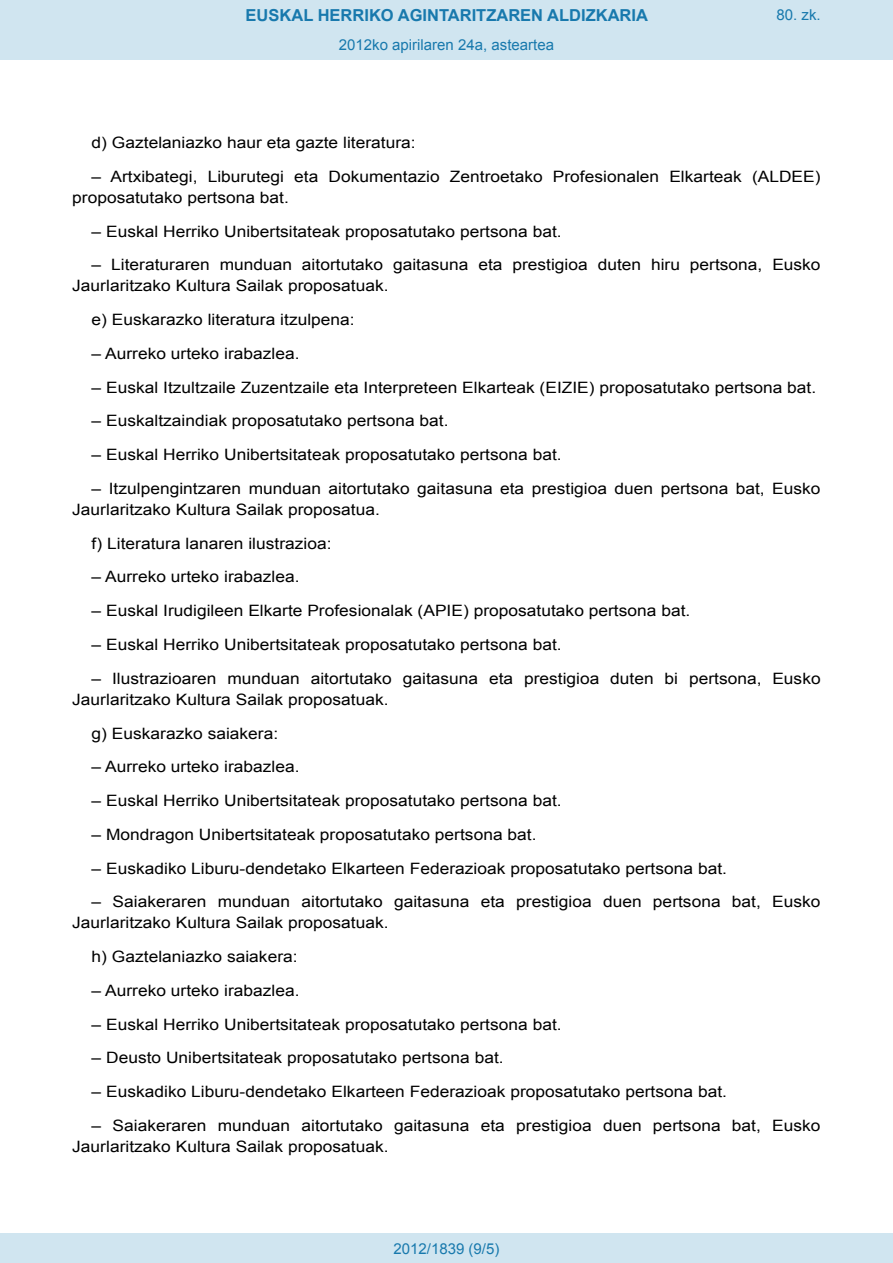
<style>
.page{position:relative;width:893px;height:1263px;background:#fff}
.page>*{position:absolute;margin:0;border:0;box-sizing:border-box;transform-origin:0 0}
.t1{font:700 16.5px "Arial";color:#1879ad}
.BOPVDetalle{font:15.6px/21px "Arial";color:#000;scale:1.11 1}
.Paginacion_Centro{font:15px "Arial";color:#1879ad}
</style>
<div class="page">
<div style="left:0;top:0;width:893px;height:60px;background:#d0e5f0"></div>
<div style="left:0;top:1233px;width:893px;height:30px;background:#d0e5f0"></div>
<p class="t1" style="left:246px;top:4px;width:404px">EUSKAL HERRIKO AGINTARITZAREN ALDIZKARIA</p>
<p class="Paginacion_Centro" style="left:339px;top:35px;width:217px">2012ko apirilaren 24a, asteartea</p>
<p class="Paginacion_Centro" style="left:776px;top:5px;width:46px">80. zk.</p>
<p class="BOPVDetalle" style="left:92px;top:132px;width:293px">d) Gaztelaniazko haur eta gazte literatura:</p>
<p class="BOPVDetalle" style="left:72px;top:166px;width:676px;text-indent:19px">– Artxibategi, Liburutegi eta Dokumentazio Zentroetako Profesionalen Elkarteak (ALDEE) proposatutako pertsona bat.</p>
<p class="BOPVDetalle" style="left:92px;top:221px;width:425px">– Euskal Herriko Unibertsitateak proposatutako pertsona bat.</p>
<p class="BOPVDetalle" style="left:72px;top:255px;width:676px;text-indent:19px">– Literaturaren munduan aitortutako gaitasuna eta prestigioa duten hiru pertsona, Eusko<br>Jaurlaritzako Kultura Sailak proposatuak.</p>
<p class="BOPVDetalle" style="left:92px;top:309px;width:239px">e) Euskarazko literatura itzulpena:</p>
<p class="BOPVDetalle" style="left:92px;top:343px;width:189px">– Aurreko urteko irabazlea.</p>
<p class="BOPVDetalle" style="left:92px;top:377px;width:654px">– Euskal Itzultzaile Zuzentzaile eta Interpreteen Elkarteak (EIZIE) proposatutako pertsona bat.</p>
<p class="BOPVDetalle" style="left:92px;top:411px;width:323px">– Euskaltzaindiak proposatutako pertsona bat.</p>
<p class="BOPVDetalle" style="left:92px;top:444px;width:425px">– Euskal Herriko Unibertsitateak proposatutako pertsona bat.</p>
<p class="BOPVDetalle" style="left:72px;top:478px;width:676px;text-indent:19px">– Itzulpengintzaren munduan aitortutako gaitasuna eta prestigioa duen pertsona bat, Eusko<br>Jaurlaritzako Kultura Sailak proposatua.</p>
<p class="BOPVDetalle" style="left:92px;top:533px;width:218px">f) Literatura lanaren ilustrazioa:</p>
<p class="BOPVDetalle" style="left:92px;top:567px;width:189px">– Aurreko urteko irabazlea.</p>
<p class="BOPVDetalle" style="left:92px;top:600px;width:541px">– Euskal Irudigileen Elkarte Profesionalak (APIE) proposatutako pertsona bat.</p>
<p class="BOPVDetalle" style="left:92px;top:634px;width:425px">– Euskal Herriko Unibertsitateak proposatutako pertsona bat.</p>
<p class="BOPVDetalle" style="left:72px;top:668px;width:676px;text-indent:19px">– Ilustrazioaren munduan aitortutako gaitasuna eta prestigioa duten bi pertsona, Eusko<br>Jaurlaritzako Kultura Sailak proposatuak.</p>
<p class="BOPVDetalle" style="left:92px;top:723px;width:170px">g) Euskarazko saiakera:</p>
<p class="BOPVDetalle" style="left:92px;top:756px;width:189px">– Aurreko urteko irabazlea.</p>
<p class="BOPVDetalle" style="left:92px;top:790px;width:425px">– Euskal Herriko Unibertsitateak proposatutako pertsona bat.</p>
<p class="BOPVDetalle" style="left:92px;top:824px;width:402px">– Mondragon Unibertsitateak proposatutako pertsona bat.</p>
<p class="BOPVDetalle" style="left:92px;top:858px;width:574px">– Euskadiko Liburu-dendetako Elkarteen Federazioak proposatutako pertsona bat.</p>
<p class="BOPVDetalle" style="left:72px;top:891px;width:676px;text-indent:19px">– Saiakeraren munduan aitortutako gaitasuna eta prestigioa duen pertsona bat, Eusko<br>Jaurlaritzako Kultura Sailak proposatuak.</p>
<p class="BOPVDetalle" style="left:92px;top:946px;width:187px">h) Gaztelaniazko saiakera:</p>
<p class="BOPVDetalle" style="left:92px;top:980px;width:189px">– Aurreko urteko irabazlea.</p>
<p class="BOPVDetalle" style="left:92px;top:1014px;width:425px">– Euskal Herriko Unibertsitateak proposatutako pertsona bat.</p>
<p class="BOPVDetalle" style="left:92px;top:1047px;width:373px">– Deusto Unibertsitateak proposatutako pertsona bat.</p>
<p class="BOPVDetalle" style="left:92px;top:1081px;width:574px">– Euskadiko Liburu-dendetako Elkarteen Federazioak proposatutako pertsona bat.</p>
<p class="BOPVDetalle" style="left:72px;top:1115px;width:676px;text-indent:19px">– Saiakeraren munduan aitortutako gaitasuna eta prestigioa duen pertsona bat, Eusko<br>Jaurlaritzako Kultura Sailak proposatuak.</p>
<p class="Paginacion_Centro" style="left:393px;top:1238px;width:107px">2012/1839 (9/5)</p>
</div>
